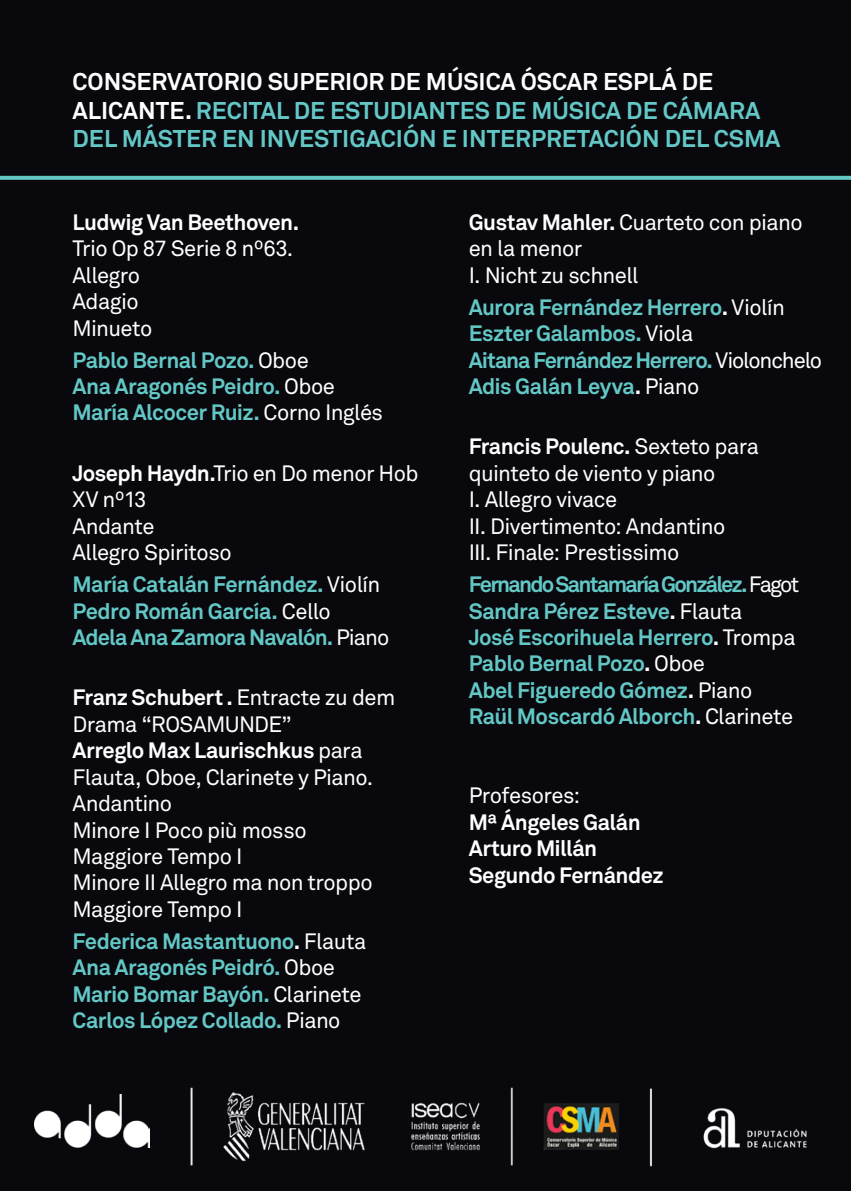
<style>
.page{position:relative;width:851px;height:1191px;background:#fff}
.page>*{position:absolute;margin:0;border:0;box-sizing:border-box;transform-origin:0 0}
.t1{font:700 24px/28.8px "Akkurat VR";color:#63c7c6}
.t2{font:700 22px "Akkurat VR";letter-spacing:-.025em;color:#63c7c6}
.t3{font:22px/26.4px "Akkurat VR";letter-spacing:-.025em;color:#fff}
.t4{font:700 22px/26.4px "Akkurat VR";letter-spacing:-.025em;color:#fff}
.t5{font:700 22px "Akkurat VR";letter-spacing:-.05em;color:#63c7c6}
.t6{font:700 22px "Akkurat VR";letter-spacing:-.08em;color:#63c7c6}
.s1{color:#fff}
.s2{font-weight:400}
.s3{font-weight:400;color:#fff}
.s4{font-weight:700}
</style>
<div class="page">
<div style="left:0;top:0;width:850px;height:1191px;background:#08080d"></div>
<svg style="left:0;top:176px;width:850px;height:4px;background:#5ebebd"></svg>
<img style="left:190px;top:1087px;width:462px;height:80px">
<img style="left:34px;top:1094px;width:115px;height:53px">
<img style="left:703px;top:1108px;width:104px;height:41px">
<p class="t1" style="left:72px;top:66px;width:709px"><span class="s1">CONSERVATORIO SUPERIOR DE MÚSICA ÓSCAR ESPLÁ DE<br>ALICANTE.</span> RECITAL DE ESTUDIANTES DE MÚSICA DE CÁMARA<br>DEL MÁSTER EN INVESTIGACIÓN E INTERPRETACIÓN DEL CSMA</p>
<p class="t4" style="left:72px;top:208px;width:228px">Ludwig Van Beethoven.<br><span class="s2">Trio Op 87 Serie 8 nº63.</span></p>
<p class="t3" style="left:72px;top:262px;width:69px">Allegro</p>
<p class="t3" style="left:72px;top:288px;width:68px">Adagio</p>
<p class="t3" style="left:72px;top:315px;width:81px">Minueto</p>
<p class="t2" style="left:72px;top:346px;width:238px">Pablo Bernal Pozo. <span class="s3">Oboe</span></p>
<p class="t2" style="left:72px;top:372px;width:264px">Ana Aragonés Peidro. <span class="s3">Oboe</span></p>
<p class="t2" style="left:72px;top:399px;width:312px">María Alcocer Ruiz. <span class="s3">Corno Inglés</span></p>
<p class="t3" style="left:72px;top:460px;width:347px"><span class="s4">Joseph Haydn.</span>Trio en Do menor Hob<br>XV nº13</p>
<p class="t3" style="left:72px;top:513px;width:83px">Andante</p>
<p class="t3" style="left:72px;top:539px;width:160px">Allegro Spiritoso</p>
<p class="t2" style="left:72px;top:570px;width:309px">María Catalán Fernández. <span class="s3">Violín</span></p>
<p class="t2" style="left:72px;top:597px;width:260px">Pedro Román García. <span class="s3">Cello</span></p>
<p class="t2" style="left:72px;top:623px;width:318px">Adela Ana Zamora Navalón. <span class="s3">Piano</span></p>
<p class="t3" style="left:72px;top:684px;width:324px"><span class="s4">Franz Schubert .</span> Entracte zu dem<br>Drama “ROSAMUNDE”</p>
<p class="t3" style="left:72px;top:737px;width:302px"><span class="s4">Arreglo Max Laurischkus</span> para<br>Flauta, Oboe, Clarinete y Piano.</p>
<p class="t3" style="left:72px;top:790px;width:101px">Andantino</p>
<p class="t3" style="left:72px;top:816px;width:235px">Minore I Poco più mosso</p>
<p class="t3" style="left:72px;top:843px;width:171px">Maggiore Tempo I</p>
<p class="t3" style="left:72px;top:869px;width:301px">Minore II Allegro ma non troppo</p>
<p class="t3" style="left:72px;top:896px;width:171px">Maggiore Tempo I</p>
<p class="t2" style="left:72px;top:927px;width:295px">Federica Mastantuono<span class="s1">.</span> <span class="s3">Flauta</span></p>
<p class="t2" style="left:72px;top:953px;width:264px">Ana Aragonés Peidró. <span class="s3">Oboe</span></p>
<p class="t2" style="left:72px;top:980px;width:290px">Mario Bomar Bayón. <span class="s3">Clarinete</span></p>
<p class="t2" style="left:72px;top:1006px;width:269px">Carlos López Collado. <span class="s3">Piano</span></p>
<p class="t3" style="left:468px;top:209px;width:335px"><span class="s4">Gustav Mahler.</span> Cuarteto con piano en la menor</p>
<p class="t3" style="left:468px;top:262px;width:171px">I. Nicht zu schnell</p>
<p class="t2" style="left:468px;top:293px;width:317px">Aurora Fernández Herrero<span class="s1">.</span> <span class="s3">Violín</span></p>
<p class="t2" style="left:468px;top:319px;width:226px">Eszter Galambos. <span class="s3">Viola</span></p>
<p class="t5" style="left:468px;top:346px;width:355px">Aitana Fernández Herrero. <span class="s3">Violonchelo</span></p>
<p class="t2" style="left:468px;top:372px;width:232px">Adis Galán Leyva<span class="s1">.</span> <span class="s3">Piano</span></p>
<p class="t3" style="left:468px;top:433px;width:292px"><span class="s4">Francis Poulenc.</span> Sexteto para quinteto de viento y piano</p>
<p class="t3" style="left:468px;top:486px;width:150px">I. Allegro vivace</p>
<p class="t3" style="left:468px;top:513px;width:258px">II. Divertimento: Andantino</p>
<p class="t3" style="left:468px;top:539px;width:212px">III. Finale: Prestissimo</p>
<p class="t6" style="left:468px;top:570px;width:332px">Fernando Santamaría González. <span class="s3">Fagot</span></p>
<p class="t2" style="left:468px;top:597px;width:275px">Sandra Pérez Esteve<span class="s1">.</span> <span class="s3">Flauta</span></p>
<p class="t2" style="left:468px;top:623px;width:328px">José Escorihuela Herrero<span class="s1">.</span> <span class="s3">Trompa</span></p>
<p class="t2" style="left:468px;top:650px;width:238px">Pablo Bernal Pozo<span class="s1">.</span> <span class="s3">Oboe</span></p>
<p class="t2" style="left:468px;top:676px;width:285px">Abel Figueredo Gómez<span class="s1">.</span> <span class="s3">Piano</span></p>
<p class="t2" style="left:468px;top:702px;width:326px">Raül Moscardó Alborch<span class="s1">.</span> <span class="s3">Clarinete</span></p>
<p class="t3" style="left:468px;top:782px;width:113px">Profesores:</p>
<p class="t4" style="left:468px;top:808px;width:173px">Mª Ángeles Galán</p>
<p class="t4" style="left:468px;top:835px;width:130px">Arturo Millán</p>
<p class="t4" style="left:468px;top:861px;width:196px">Segundo Fernández</p>
</div>
